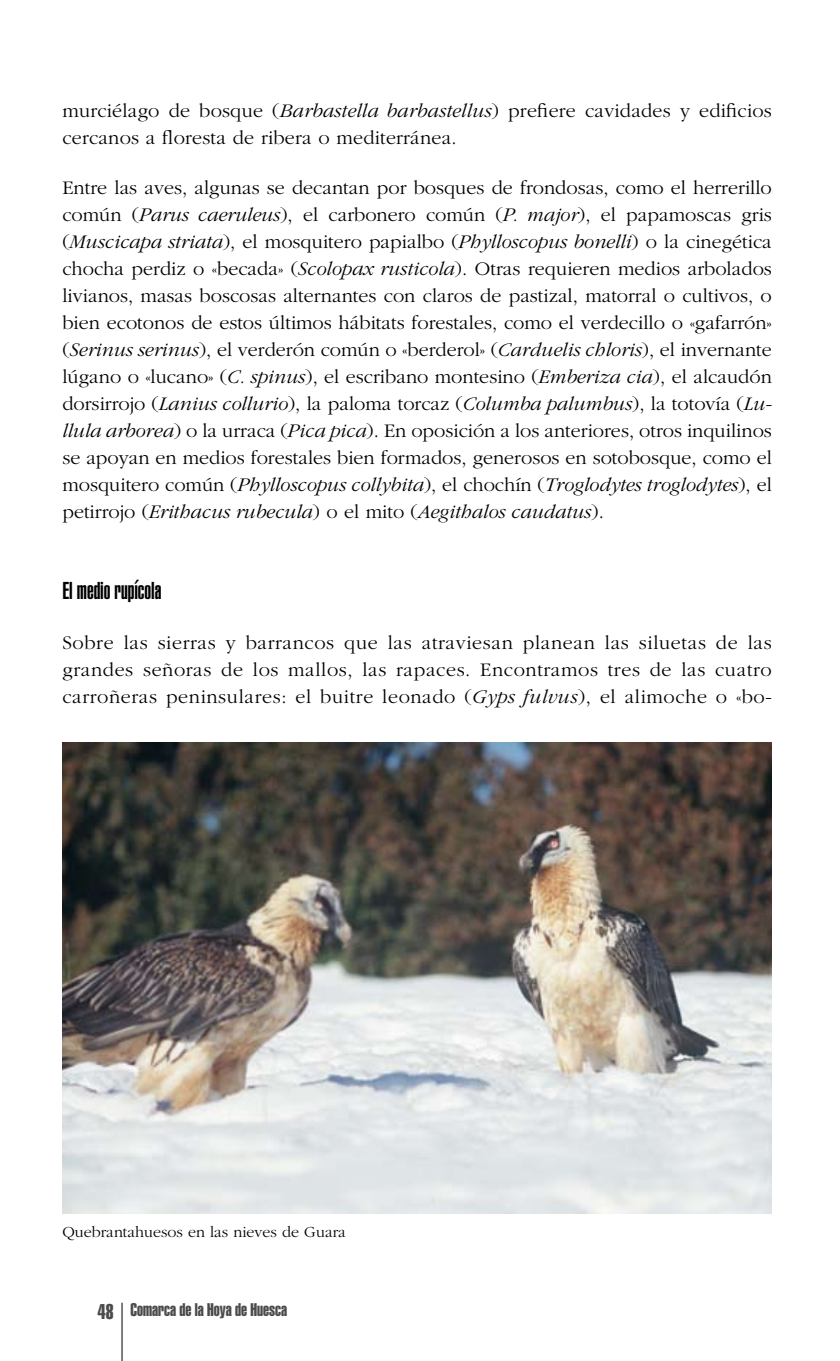
<style>
.page{position:relative;width:840px;height:1361px;background:#fff}
.page>*{position:absolute;margin:0;border:0;box-sizing:border-box;transform-origin:0 0}
.t1{font:900 extra-condensed 24px "Helvetica";color:#000}
.t2{font:300 20px/27px "Garamond";letter-spacing:.01em;color:#000;text-align:justify}
.t3{font:18px "Helvetica Extra Compressed";color:#4b4b4d}
.t4{font:300 16px "Garamond";color:#000}
.s1{font-style:italic}
.s2{font-size:21px}
</style>
<div class="page">
<hr style="left:121px;top:1302px;width:1px;height:59px;background:#000">
<img style="left:62px;top:743px;width:709px;height:470px">
<p class="t2" style="left:62px;top:98px;width:710px">murciélago de bosque (<span class="s1">Barbastella barbastellus</span>) prefiere cavidades y edificios cercanos a floresta de ribera o mediterránea.</p>
<p class="t2" style="left:62px;top:174px;width:710px">Entre las aves, algunas se decantan por bosques de frondosas, como el herrerillo común (<span class="s1">Parus caeruleus</span>), el carbonero común (<span class="s1">P. major</span>), el papamoscas gris (<span class="s1">Muscicapa striata</span>), el mosquitero papialbo (<span class="s1">Phylloscopus bonelli</span>) o la cinegética chocha perdiz o «becada» (<span class="s1">Scolopax rusticola</span>). Otras requieren medios arbolados livianos, masas boscosas alternantes con claros de pastizal, matorral o cultivos, o bien ecotonos de estos últimos hábitats forestales, como el verdecillo o «gafarrón» (<span class="s1">Serinus serinus</span>), el verderón común o «berderol» (<span class="s1">Carduelis chloris</span>), el invernante lúgano o «lucano» (<span class="s1">C. spinus</span>), el escribano montesino (<span class="s1">Emberiza cia</span>), el alcaudón dorsirrojo (<span class="s1">Lanius collurio</span>), la paloma torcaz (<span class="s1">Columba palumbus</span>), la totovía (<span class="s1">Lu&shy;llula arborea</span>) o la urraca (<span class="s1">Pica pica</span>). En oposición a los anteriores, otros inquilinos se apoyan en medios forestales bien formados, generosos en sotobosque, como el mosquitero común (<span class="s1">Phylloscopus collybita</span>), el chochín (<span class="s1">Troglodytes troglodytes</span>), el petirrojo (<span class="s1">Erithacus rubecula</span>) o el mito (<span class="s1">Aegithalos caudatus</span>).</p>
<p class="t1" style="left:62px;top:577px;width:100px">El medio rupícola</p>
<p class="t2" style="left:62px;top:629px;width:710px">Sobre las sierras y barrancos que las atraviesan planean las siluetas de las grandes señoras de los mallos, las rapaces. Encontramos tres de las cuatro carroñeras peninsulares: el buitre leonado (<span class="s1">Gyps fulvus</span>), el alimoche o «bo-</p>
<p class="t4" style="left:62px;top:1223px;width:285px">Quebrantahuesos en las nieves de Guara</p>
<p class="t3" style="left:98px;top:1299px;width:191px"><span class="s2">48</span> Comarca de la Hoya de Huesca</p>
</div>
